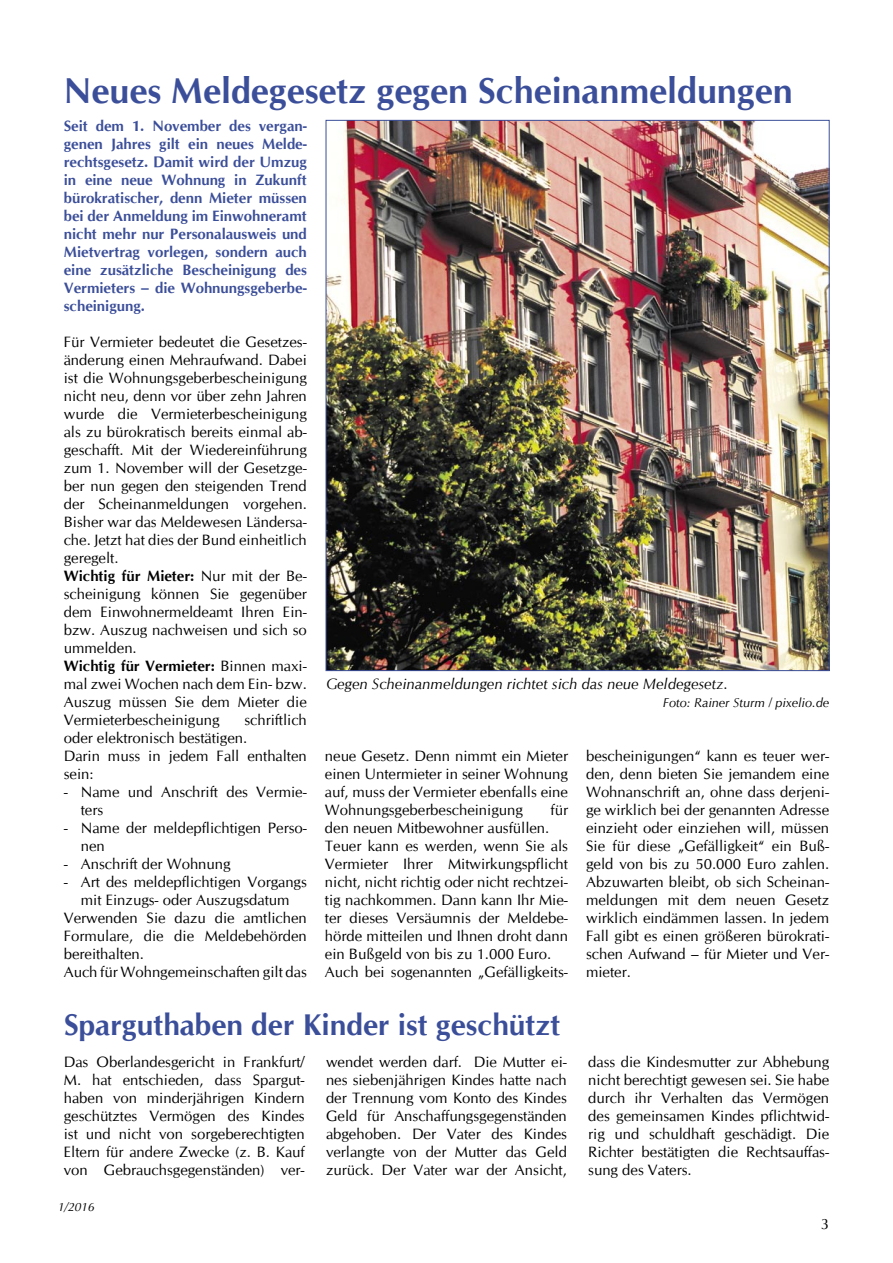
<style>
.page{position:relative;width:893px;height:1263px;background:#fff}
.page>*{position:absolute;margin:0;border:0;box-sizing:border-box;transform-origin:0 0}
.Titel_20{font:700 36px "CG Omega";color:#3b4e99}
.Titel_20-2{font:700 30px "CG Omega";color:#3b4e99}
.Grundtext{font:15px/18px "CG Omega";color:#000;text-align:justify}
.Grundtext_fett{font:700 15px/18px "CG Omega";color:#3b4e99;text-align:justify}
.Buzz{font:italic 15px "CG Omega";color:#000}
.Buzz-2{font:italic 12.75px "CG Omega";color:#000}
.buzz{font:italic 12px "Ottawa";color:#000}
.s1{font-weight:700}
</style>
<div class="page">
<img style="left:328px;top:122px;width:499px;height:547px">
<p class="Titel_20" style="left:64px;top:68px;width:730px">Neues Meldegesetz gegen Scheinanmeldungen</p>
<p class="Grundtext_fett" style="left:64px;top:116px;width:245px">Seit dem 1. November des vergan&shy;genen Jahres gilt ein neues Melde&shy;rechtsgesetz. Damit wird der Umzug in eine neue Wohnung in Zukunft bürokratischer, denn Mieter müssen bei der Anmeldung im Einwohneramt nicht mehr nur Personalausweis und Mietvertrag vorlegen, sondern auch eine zusätzliche Bescheinigung des Vermieters – die Wohnungsgeberbe&shy;scheinigung.</p>
<p class="Grundtext" style="left:64px;top:333px;width:245px">Für Vermieter bedeutet die Gesetzes&shy;änderung einen Mehraufwand. Dabei ist die Wohnungsgeberbescheinigung nicht neu, denn vor über zehn Jahren wurde die Vermieterbescheinigung als zu bürokratisch bereits einmal ab&shy;geschafft. Mit der Wiedereinführung zum 1. November will der Gesetzge&shy;ber nun gegen den steigenden Trend der Scheinanmeldungen vorgehen.<br>Bisher war das Meldewesen Ländersa&shy;che. Jetzt hat dies der Bund einheitlich geregelt.</p>
<p class="Grundtext" style="left:64px;top:567px;width:245px"><span class="s1">Wichtig für Mieter:</span> Nur mit der Be&shy;scheinigung können Sie gegenüber dem Einwohnermeldeamt Ihren Ein&shy;bzw. Auszug nachweisen und sich so ummelden.</p>
<p class="Grundtext" style="left:64px;top:657px;width:245px"><span class="s1">Wichtig für Vermieter:</span> Binnen maxi&shy;mal zwei Wochen nach dem Ein- bzw.<br>Auszug müssen Sie dem Mieter die Vermieterbescheinigung</p>
<p class="Grundtext" style="left:64px;top:711px;width:245px;text-indent:181px">schriftlich oder elektronisch bestätigen.</p>
<p class="Grundtext" style="left:64px;top:747px;width:245px">Darin muss in jedem Fall enthalten sein:</p>
<p class="Grundtext" style="left:81px;top:783px;width:228px;text-indent:-17px">- Name und Anschrift des Vermie&shy;ters</p>
<p class="Grundtext" style="left:81px;top:819px;width:228px;text-indent:-17px">- Name der meldepflichtigen Perso&shy;nen</p>
<p class="Grundtext" style="left:64px;top:855px;width:168px">- Anschrift der Wohnung</p>
<p class="Grundtext" style="left:64px;top:873px;width:245px;text-align:center">- Art des meldepflichtigen Vorgangs mit Einzugs- oder Auszugsdatum</p>
<p class="Grundtext" style="left:64px;top:909px;width:245px">Verwenden Sie dazu die amtlichen Formulare, die die Meldebehörden bereithalten.</p>
<p class="Grundtext" style="left:64px;top:963px;width:245px">Auch für Wohngemeinschaften gilt das</p>
<p class="Buzz" style="left:326px;top:674px;width:403px">Gegen Scheinanmeldungen richtet sich das neue Meldegesetz.</p>
<p class="Buzz-2" style="left:663px;top:694px;width:168px">Foto: Rainer Sturm / pixelio.de</p>
<p class="Grundtext" style="left:325px;top:747px;width:245px">neue Gesetz. Denn nimmt ein Mieter einen Untermieter in seiner Wohnung auf, muss der Vermieter ebenfalls eine Wohnungsgeberbescheinigung</p>
<p class="Grundtext" style="left:551px;top:801px;width:19px">für</p>
<p class="Grundtext" style="left:325px;top:819px;width:226px">den neuen Mitbewohner ausfüllen.</p>
<p class="Grundtext" style="left:325px;top:837px;width:245px">Teuer kann es werden, wenn Sie als Vermieter Ihrer Mitwirkungspflicht nicht, nicht richtig oder nicht rechtzei&shy;tig nachkommen. Dann kann Ihr Mie&shy;ter dieses Versäumnis der Meldebe&shy;hörde mitteilen und Ihnen droht dann ein Bußgeld von bis zu 1.000 Euro.</p>
<p class="Grundtext" style="left:325px;top:963px;width:245px">Auch bei sogenannten „Gefälligkeits-</p>
<p class="Grundtext" style="left:586px;top:747px;width:245px">bescheinigungen“ kann es teuer wer&shy;den, denn bieten Sie jemandem eine Wohnanschrift an, ohne dass derjeni&shy;ge wirklich bei der genannten Adresse einzieht oder einziehen will, müssen Sie für diese „Gefälligkeit“ ein Buß&shy;geld von bis zu 50.000 Euro zahlen.<br>Abzuwarten bleibt, ob sich Scheinan&shy;meldungen mit dem neuen Gesetz wirklich eindämmen lassen. In jedem Fall gibt es einen größeren bürokrati&shy;schen Aufwand – für Mieter und Ver&shy;mieter.</p>
<p class="Titel_20-2" style="left:64px;top:1006px;width:498px">Sparguthaben der Kinder ist geschützt</p>
<p class="Grundtext" style="left:64px;top:1053px;width:242px">Das Oberlandesgericht in Frankfurt/ M. hat entschieden, dass Spargut&shy;haben von minderjährigen Kindern geschütztes Vermögen des Kindes ist und nicht von sorgeberechtigten Eltern für andere Zwecke (z. B. Kauf von Gebrauchsgegenständen) ver-</p>
<p class="Grundtext" style="left:326px;top:1053px;width:242px">wendet werden darf. Die Mutter ei&shy;nes siebenjährigen Kindes hatte nach der Trennung vom Konto des Kindes Geld für Anschaffungsgegenständen abgehoben. Der Vater des Kindes verlangte von der Mutter das Geld zurück. Der Vater war der Ansicht,</p>
<p class="Grundtext" style="left:588px;top:1053px;width:242px">dass die Kindesmutter zur Abhebung nicht berechtigt gewesen sei. Sie habe durch ihr Verhalten das Vermögen des gemeinsamen Kindes pflichtwid&shy;rig und schuldhaft geschädigt. Die Richter bestätigten die Rechtsauffas&shy;sung des Vaters.</p>
<p class="buzz" style="left:57px;top:1199px;width:38px">1/2016</p>
<p class="Grundtext" style="left:821px;top:1215px;width:10px">3</p>
</div>
